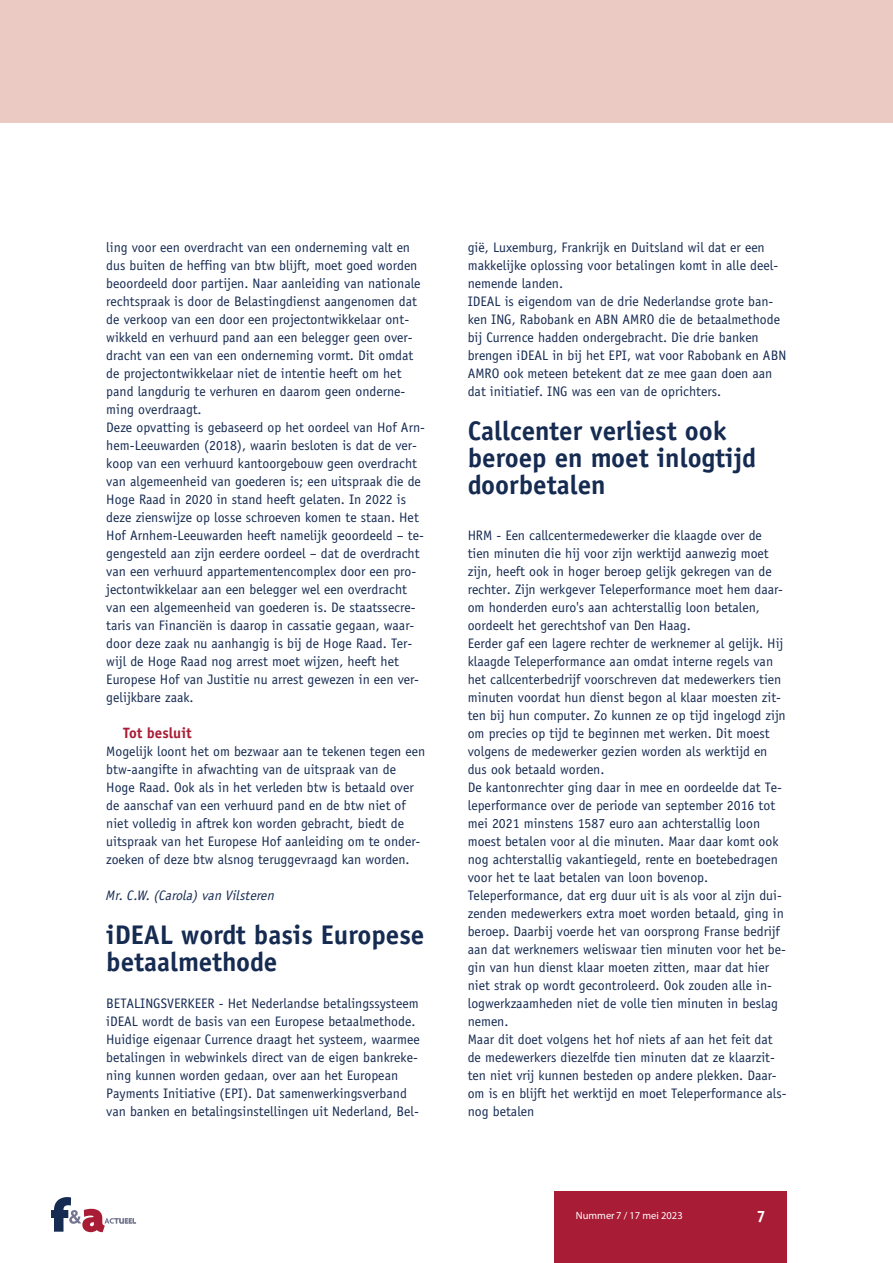
<style>
.page{position:relative;width:893px;height:1263px;background:#fff}
.page>*{position:absolute;margin:0;border:0;box-sizing:border-box;transform-origin:0 0}
.t1{font:700 27px/27px "Officina Sans Std";color:#162b52}
.t2{font:700 16.5px "Officina Sans Std";color:#fff}
.t3{font:700 15px "Officina Sans Std";color:#a91c35}
.t4{font:13.8px/18px "Officina Sans Std";color:#162b52}
.t5{font:italic 13.8px "Officina Sans Std";color:#162b52}
.t6{font:10.5px "Myriad Pro";color:#fff}
</style>
<div class="page">
<div style="left:0;top:0;width:893px;height:122px;background:#eacac2"></div>
<div style="left:554px;top:1191px;width:233px;height:72px;background:#a91c35"></div>
<svg style="left:51px;top:1197px;width:85px;height:35px"></svg>
<p class="t4" style="left:106px;top:238px;width:320px">ling voor een overdracht van een onderneming valt en dus buiten de heffing van btw blijft, moet goed worden beoordeeld door partijen. Naar aanleiding van nationale rechtspraak is door de Belastingdienst aangenomen dat de verkoop van een door een projectontwikkelaar ont&shy;wikkeld en verhuurd pand aan een belegger geen over&shy;dracht van een van een onderneming vormt. Dit omdat de projectontwikkelaar niet de intentie heeft om het pand langdurig te verhuren en daarom geen onderne&shy;ming overdraagt.<br>Deze opvatting is gebaseerd op het oordeel van Hof Arn&shy;hem-Leeuwarden (2018), waarin besloten is dat de ver&shy;koop van een verhuurd kantoorgebouw geen overdracht van algemeenheid van goederen is; een uitspraak die de Hoge Raad in 2020 in stand heeft gelaten. In 2022 is deze zienswijze op losse schroeven komen te staan. Het Hof Arnhem-Leeuwarden heeft namelijk geoordeeld – te&shy;gengesteld aan zijn eerdere oordeel – dat de overdracht van een verhuurd appartementencomplex door een pro&shy;jectontwikkelaar aan een belegger wel een overdracht van een algemeenheid van goederen is. De staatssecre&shy;taris van Financiën is daarop in cassatie gegaan, waar&shy;door deze zaak nu aanhangig is bij de Hoge Raad. Ter&shy;wijl de Hoge Raad nog arrest moet wijzen, heeft het Europese Hof van Justitie nu arrest gewezen in een ver&shy;gelijkbare zaak.</p>
<p class="t3" style="left:123px;top:724px;width:70px">Tot besluit</p>
<p class="t4" style="left:106px;top:742px;width:320px">Mogelijk loont het om bezwaar aan te tekenen tegen een btw-aangifte in afwachting van de uitspraak van de Hoge Raad. Ook als in het verleden btw is betaald over de aanschaf van een verhuurd pand en de btw niet of niet volledig in aftrek kon worden gebracht, biedt de uitspraak van het Europese Hof aanleiding om te onder&shy;zoeken of deze btw alsnog teruggevraagd kan worden.</p>
<p class="t5" style="left:106px;top:887px;width:170px">Mr. C.W. (Carola) van Vilsteren</p>
<h1 class="t1" style="left:106px;top:921px;width:320px">iDEAL wordt basis Europese betaalmethode</h1>
<p class="t4" style="left:106px;top:994px;width:315px">BETALINGSVERKEER - Het Nederlandse betalingssysteem iDEAL wordt de basis van een Europese betaalmethode.<br>Huidige eigenaar Currence draagt het systeem, waarmee betalingen in webwinkels direct van de eigen bankreke&shy;ning kunnen worden gedaan, over aan het European Payments Initiative (EPI). Dat samenwerkingsverband van banken en betalingsinstellingen uit Nederland, Bel-</p>
<p class="t4" style="left:468px;top:238px;width:320px">gië, Luxemburg, Frankrijk en Duitsland wil dat er een makkelijke oplossing voor betalingen komt in alle deel&shy;nemende landen.<br>IDEAL is eigendom van de drie Nederlandse grote ban&shy;ken ING, Rabobank en ABN AMRO die de betaalmethode bij Currence hadden ondergebracht. Die drie banken brengen iDEAL in bij het EPI, wat voor Rabobank en ABN AMRO ook meteen betekent dat ze mee gaan doen aan dat initiatief. ING was een van de oprichters.</p>
<h1 class="t1" style="left:468px;top:417px;width:290px">Callcenter verliest ook beroep en moet inlogtijd doorbetalen</h1>
<p class="t4" style="left:468px;top:526px;width:320px">HRM - Een callcentermedewerker die klaagde over de tien minuten die hij voor zijn werktijd aanwezig moet zijn, heeft ook in hoger beroep gelijk gekregen van de rechter. Zijn werkgever Teleperformance moet hem daar&shy;om honderden euro's aan achterstallig loon betalen, oordeelt het gerechtshof van Den Haag.<br>Eerder gaf een lagere rechter de werknemer al gelijk. Hij klaagde Teleperformance aan omdat interne regels van het callcenterbedrijf voorschreven dat medewerkers tien minuten voordat hun dienst begon al klaar moesten zit&shy;ten bij hun computer. Zo kunnen ze op tijd ingelogd zijn om precies op tijd te beginnen met werken. Dit moest volgens de medewerker gezien worden als werktijd en dus ook betaald worden.<br>De kantonrechter ging daar in mee en oordeelde dat Te&shy;leperformance over de periode van september 2016 tot mei 2021 minstens 1587 euro aan achterstallig loon moest betalen voor al die minuten. Maar daar komt ook nog achterstallig vakantiegeld, rente en boetebedragen voor het te laat betalen van loon bovenop.<br>Teleperformance, dat erg duur uit is als voor al zijn dui&shy;zenden medewerkers extra moet worden betaald, ging in beroep. Daarbij voerde het van oorsprong Franse bedrijf aan dat werknemers weliswaar tien minuten voor het be&shy;gin van hun dienst klaar moeten zitten, maar dat hier niet strak op wordt gecontroleerd. Ook zouden alle in&shy;logwerkzaamheden niet de volle tien minuten in beslag nemen.<br>Maar dit doet volgens het hof niets af aan het feit dat de medewerkers diezelfde tien minuten dat ze klaarzit&shy;ten niet vrij kunnen besteden op andere plekken. Daar&shy;om is en blijft het werktijd en moet Teleperformance als&shy;nog betalen</p>
<p class="t6" style="left:576px;top:1209px;width:108px">Nummer 7 / 17 mei 2023</p>
<p class="t2" style="left:756px;top:1206px;width:11px">7</p>
</div>
